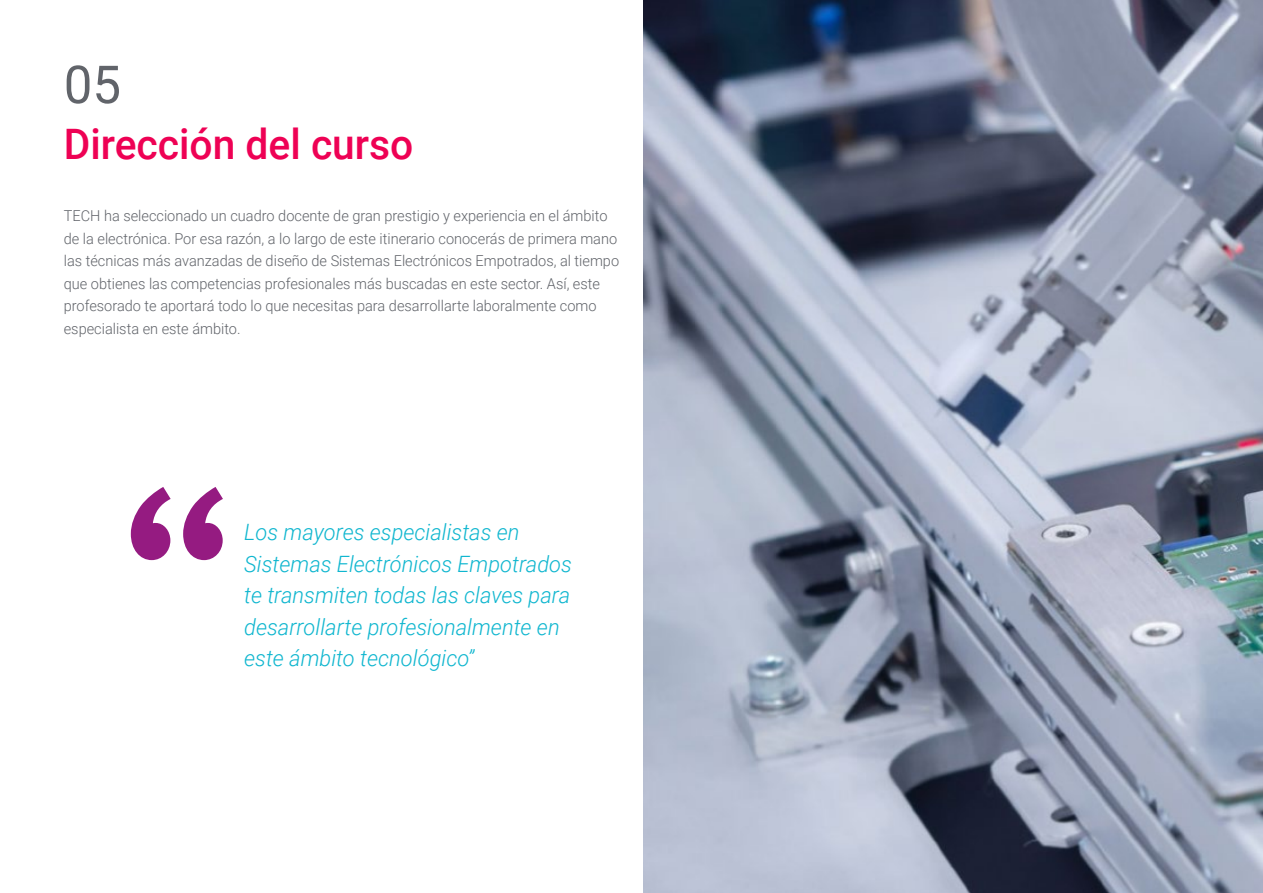
<style>
.page{position:relative;width:1263px;height:893px;background:#fff}
.page>*{position:absolute;margin:0;border:0;box-sizing:border-box;transform-origin:0 0}
.t1{font:52.5px "Roboto";color:#61646a}
.t2{font:500 42px "Roboto";color:#ee0154}
.t3{font:italic 300 22.5px/31.5px "Roboto";color:#0fb6cf}
.t4{font:300 15px/22.5px "Roboto";color:#61646a}
</style>
<div class="page">
<img style="left:643px;top:0;width:620px;height:893px">
<svg style="left:131px;top:487px;width:92px;height:73px"></svg>
<h1 class="t1" style="left:64px;top:48px;width:59px">05</h1>
<h2 class="t2" style="left:64px;top:115px;width:351px">Dirección del curso</h2>
<p class="t4" style="left:64px;top:204px;width:557px">TECH ha seleccionado un cuadro docente de gran prestigio y experiencia en el ámbito de la electrónica. Por esa razón, a lo largo de este itinerario conocerás de primera mano las técnicas más avanzadas de diseño de Sistemas Electrónicos Empotrados, al tiempo que obtienes las competencias profesionales más buscadas en este sector. Así, este profesorado te aportará todo lo que necesitas para desarrollarte laboralmente como especialista en este ámbito.</p>
<h3 class="t3" style="left:244px;top:516px;width:329px">Los mayores especialistas en<br>Sistemas Electrónicos Empotrados te transmiten todas las claves para desarrollarte profesionalmente en este ámbito tecnológico”</h3>
</div>
